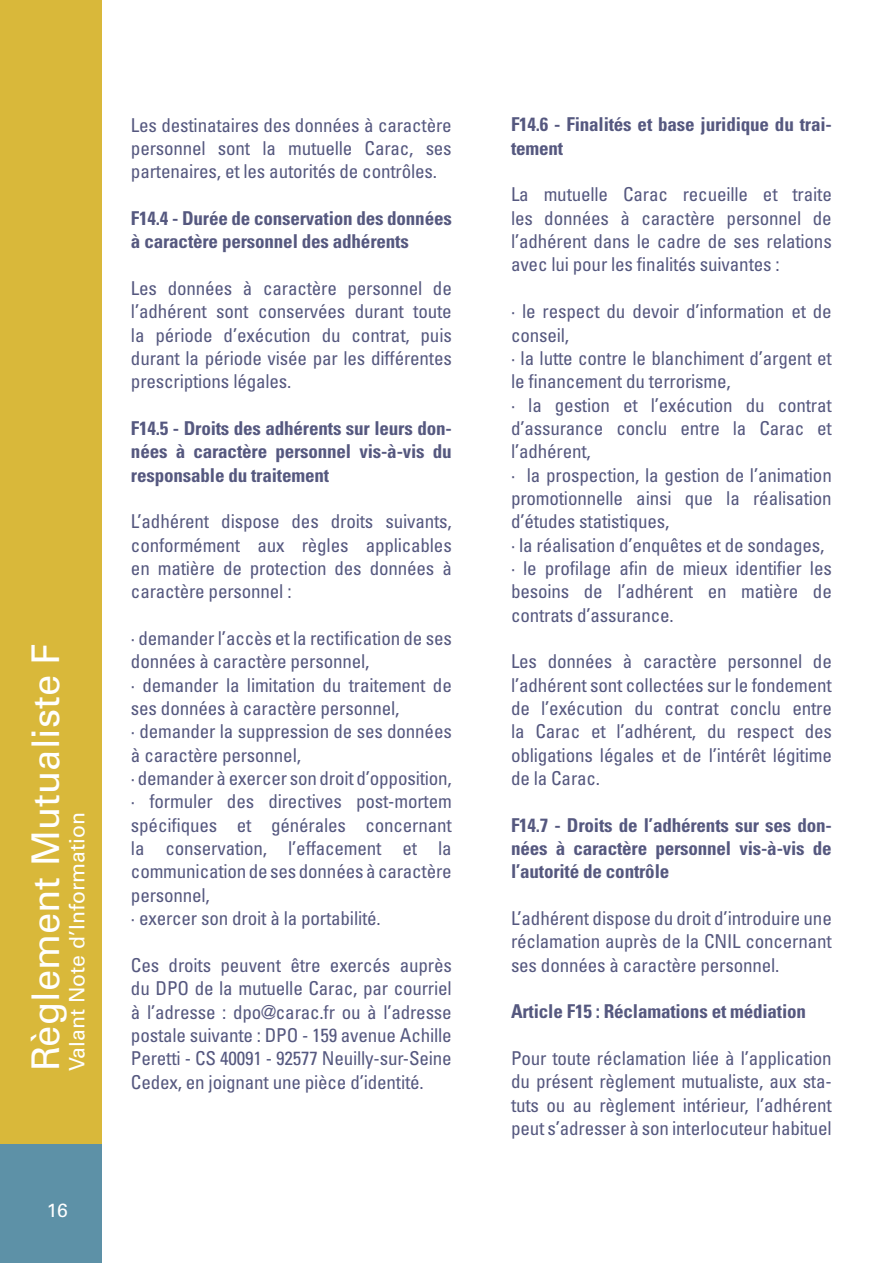
<style>
.page{position:relative;width:893px;height:1263px;background:#fff}
.page>*{position:absolute;margin:0;border:0;box-sizing:border-box;transform-origin:0 0}
.t1{font:38.25px "Univers LT Std";color:#fff}
.t2{font:21.15px "Univers LT Std";color:#fff}
.t3{font:condensed 19.05px/23.4px "Univers LT Std";letter-spacing:-.01em;color:#55587f;text-align:justify}
.t4{font:700 condensed 19.05px/23.4px "Univers LT Std";letter-spacing:-.01em;color:#55587f}
.t5{font:19.05px "Univers LT Std";color:#fff}
</style>
<div class="page">
<div style="left:0;top:1144px;width:102px;height:119px;background:#5d91a7"></div>
<div style="left:0;top:0;width:102px;height:1143px;background:#d9b83a"></div>
<p class="t1" style="left:23px;top:1071px;width:429px;rotate:-90deg">Règlement Mutualiste F</p>
<p class="t2" style="left:65px;top:1071px;width:260px;rotate:-90deg">Valant Note d’Information</p>
<p class="t5" style="left:47px;top:1199px;width:22px">16</p>
<p class="t3" style="left:131px;top:113px;width:322px">Les destinataires des données à caractère personnel sont la mutuelle Carac, ses partenaires, et les autorités de contrôles.</p>
<p class="t4" style="left:131px;top:206px;width:322px">F14.4 - Durée de conservation des données à caractère personnel des adhérents</p>
<p class="t3" style="left:131px;top:276px;width:322px">Les données à caractère personnel de l’adhérent sont conservées durant toute la période d’exécution du contrat, puis durant la période visée par les différentes prescriptions légales.</p>
<p class="t4" style="left:131px;top:416px;width:322px;text-align:justify">F14.5 - Droits des adhérents sur leurs don&shy;nées à caractère personnel vis-à-vis du responsable du traitement</p>
<p class="t3" style="left:131px;top:510px;width:322px">L’adhérent dispose des droits suivants, conformément aux règles applicables en matière de protection des données à caractère personnel :</p>
<p class="t3" style="left:131px;top:626px;width:322px;text-align:left">· demander l’accès et la rectification de ses données à caractère personnel,<br>· demander la limitation du traitement de ses données à caractère personnel,<br>· demander la suppression de ses données à caractère personnel,<br>· demander à exercer son droit d’opposition, · formuler des directives post-mortem spécifiques et générales concernant la conservation, l’effacement et la communication de ses données à caractère personnel,<br>· exercer son droit à la portabilité.</p>
<p class="t3" style="left:131px;top:953px;width:322px">Ces droits peuvent être exercés auprès du DPO de la mutuelle Carac, par courriel à l’adresse : dpo@carac.fr ou à l’adresse postale suivante : DPO - 159 avenue Achille Peretti - CS 40091 - 92577 Neuilly-sur-Seine Cedex, en joignant une pièce d’identité.</p>
<p class="t4" style="left:511px;top:113px;width:322px">F14.6 - Finalités et base juridique du trai&shy;tement</p>
<p class="t3" style="left:511px;top:183px;width:322px">La mutuelle Carac recueille et traite les données à caractère personnel de l’adhérent dans le cadre de ses relations avec lui pour les finalités suivantes :</p>
<p class="t3" style="left:511px;top:299px;width:322px;text-align:left">· le respect du devoir d’information et de conseil,<br>· la lutte contre le blanchiment d’argent et le financement du terrorisme,<br>· la gestion et l’exécution du contrat d’assurance conclu entre la Carac et l’adhérent,<br>· la prospection, la gestion de l’animation promotionnelle ainsi que la réalisation d’études statistiques,<br>· la réalisation d’enquêtes et de sondages, · le profilage afin de mieux identifier les besoins de l’adhérent en matière de contrats d’assurance.</p>
<p class="t3" style="left:511px;top:649px;width:322px">Les données à caractère personnel de l’adhérent sont collectées sur le fondement de l’exécution du contrat conclu entre la Carac et l’adhérent, du respect des obligations légales et de l’intérêt légitime de la Carac.</p>
<p class="t4" style="left:511px;top:813px;width:322px;text-align:justify">F14.7 - Droits de l’adhérents sur ses don&shy;nées à caractère personnel vis-à-vis de l’autorité de contrôle</p>
<p class="t3" style="left:511px;top:906px;width:322px">L’adhérent dispose du droit d’introduire une réclamation auprès de la CNIL concernant ses données à caractère personnel.</p>
<p class="t4" style="left:511px;top:1000px;width:297px">Article F15 : Réclamations et médiation</p>
<p class="t3" style="left:511px;top:1046px;width:322px">Pour toute réclamation liée à l’application du présent règlement mutualiste, aux sta&shy;tuts ou au règlement intérieur, l’adhérent peut s’adresser à son interlocuteur habituel</p>
</div>
